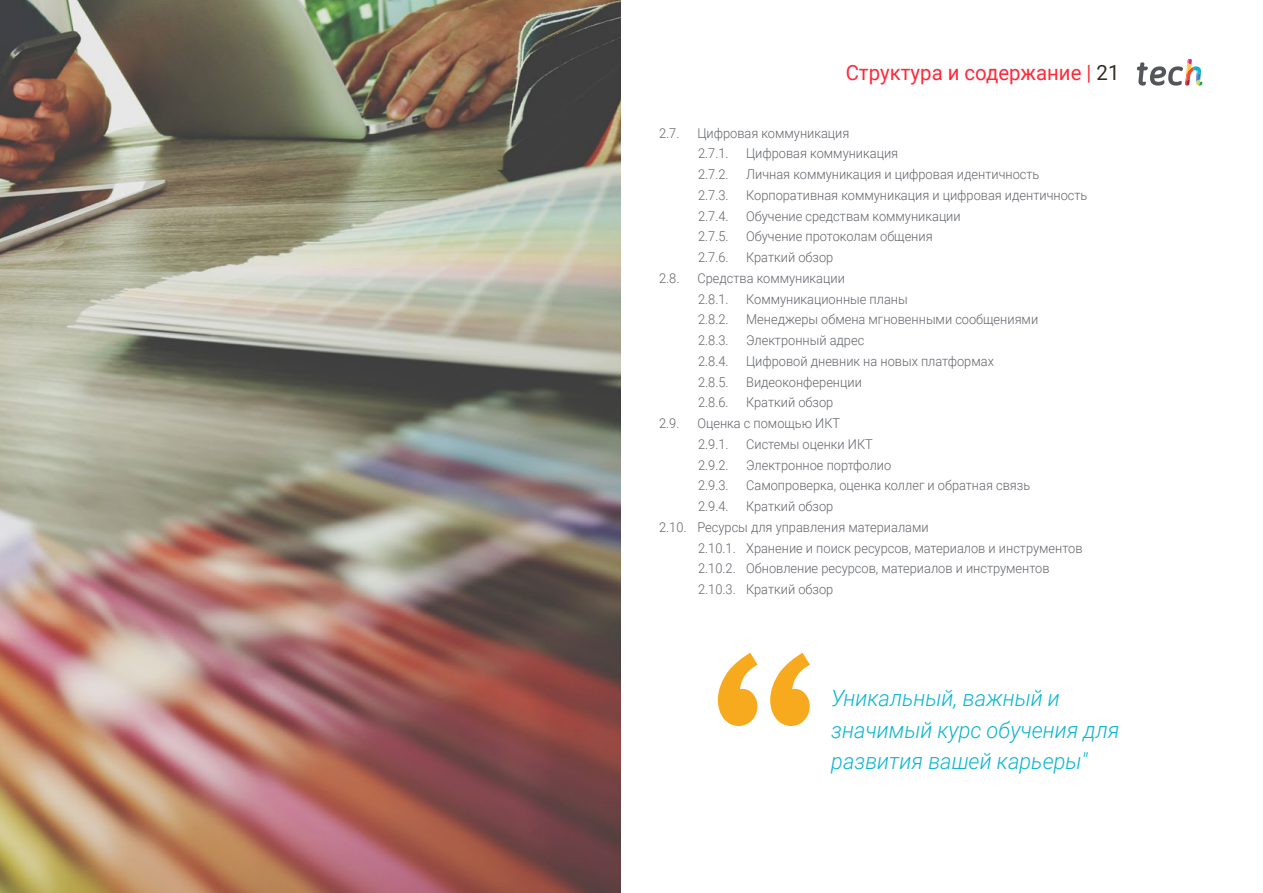
<style>
.page{position:relative;width:1263px;height:893px;background:#fff}
.page>*{position:absolute;margin:0;border:0;box-sizing:border-box;transform-origin:0 0}
.t1{font:italic 300 22.5px/31.5px "Roboto";color:#0fb6cf}
.t2{font:21px "Roboto";color:#ff293a}
.t3{font:300 13.5px/20.7px "Roboto";color:#61646a;scale:.95 1}
.s1{color:#312e20}
</style>
<div class="page">
<svg style="left:718px;top:653px;width:92px;height:73px"></svg>
<img style="left:0;top:0;width:621px;height:893px">
<svg style="left:1137px;top:59px;width:65px;height:27px"></svg>
<h2 class="t2" style="left:846px;top:57px;width:275px">Структура и содержание | <span class="s1">21</span></h2>
<p class="t3" style="left:659px;top:122px;width:23px">2.7.</p>
<p class="t3" style="left:697px;top:122px;width:161px">Цифровая коммуникация<br>2.7.1.</p>
<p class="t3" style="left:746px;top:143px;width:161px">Цифровая коммуникация</p>
<p class="t3" style="left:698px;top:164px;width:34px">2.7.2.</p>
<p class="t3" style="left:746px;top:164px;width:310px">Личная коммуникация и цифровая идентичность</p>
<p class="t3" style="left:698px;top:184px;width:34px">2.7.3.</p>
<p class="t3" style="left:746px;top:184px;width:361px">Корпоративная коммуникация и цифровая идентичность</p>
<p class="t3" style="left:698px;top:205px;width:34px">2.7.4.</p>
<p class="t3" style="left:746px;top:205px;width:227px">Обучение средствам коммуникации</p>
<p class="t3" style="left:698px;top:226px;width:34px">2.7.5.</p>
<p class="t3" style="left:746px;top:226px;width:198px">Обучение протоколам общения</p>
<p class="t3" style="left:698px;top:247px;width:34px">2.7.6.</p>
<p class="t3" style="left:746px;top:247px;width:93px">Краткий обзор</p>
<p class="t3" style="left:659px;top:267px;width:23px">2.8.</p>
<p class="t3" style="left:697px;top:267px;width:157px">Средства коммуникации<br>2.8.1.</p>
<p class="t3" style="left:746px;top:288px;width:172px">Коммуникационные планы</p>
<p class="t3" style="left:698px;top:309px;width:34px">2.8.2.</p>
<p class="t3" style="left:746px;top:309px;width:309px">Менеджеры обмена мгновенными сообщениями</p>
<p class="t3" style="left:698px;top:330px;width:34px">2.8.3.</p>
<p class="t3" style="left:746px;top:330px;width:126px">Электронный адрес</p>
<p class="t3" style="left:698px;top:350px;width:34px">2.8.4.</p>
<p class="t3" style="left:746px;top:350px;width:262px">Цифровой дневник на новых платформах</p>
<p class="t3" style="left:698px;top:371px;width:34px">2.8.5.</p>
<p class="t3" style="left:746px;top:371px;width:123px">Видеоконференции</p>
<p class="t3" style="left:698px;top:392px;width:34px">2.8.6.</p>
<p class="t3" style="left:746px;top:392px;width:93px">Краткий обзор</p>
<p class="t3" style="left:659px;top:413px;width:23px">2.9.</p>
<p class="t3" style="left:697px;top:413px;width:152px">Оценка с помощью ИКТ<br>2.9.1.</p>
<p class="t3" style="left:746px;top:433px;width:135px">Системы оценки ИКТ</p>
<p class="t3" style="left:698px;top:454px;width:34px">2.9.2.</p>
<p class="t3" style="left:746px;top:454px;width:154px">Электронное портфолио</p>
<p class="t3" style="left:698px;top:475px;width:34px">2.9.3.</p>
<p class="t3" style="left:746px;top:475px;width:300px">Самопроверка, оценка коллег и обратная связь</p>
<p class="t3" style="left:698px;top:496px;width:34px">2.9.4.</p>
<p class="t3" style="left:746px;top:496px;width:93px">Краткий обзор</p>
<p class="t3" style="left:659px;top:516px;width:285px">2.10. Ресурсы для управления материалами</p>
<p class="t3" style="left:698px;top:537px;width:406px">2.10.1. Хранение и поиск ресурсов, материалов и инструментов</p>
<p class="t3" style="left:698px;top:558px;width:371px">2.10.2. Обновление ресурсов, материалов и инструментов</p>
<p class="t3" style="left:698px;top:579px;width:144px">2.10.3. Краткий обзор</p>
<h1 class="t1" style="left:831px;top:682px;width:290px">Уникальный, важный и значимый курс обучения для развития вашей карьеры"</h1>
</div>
